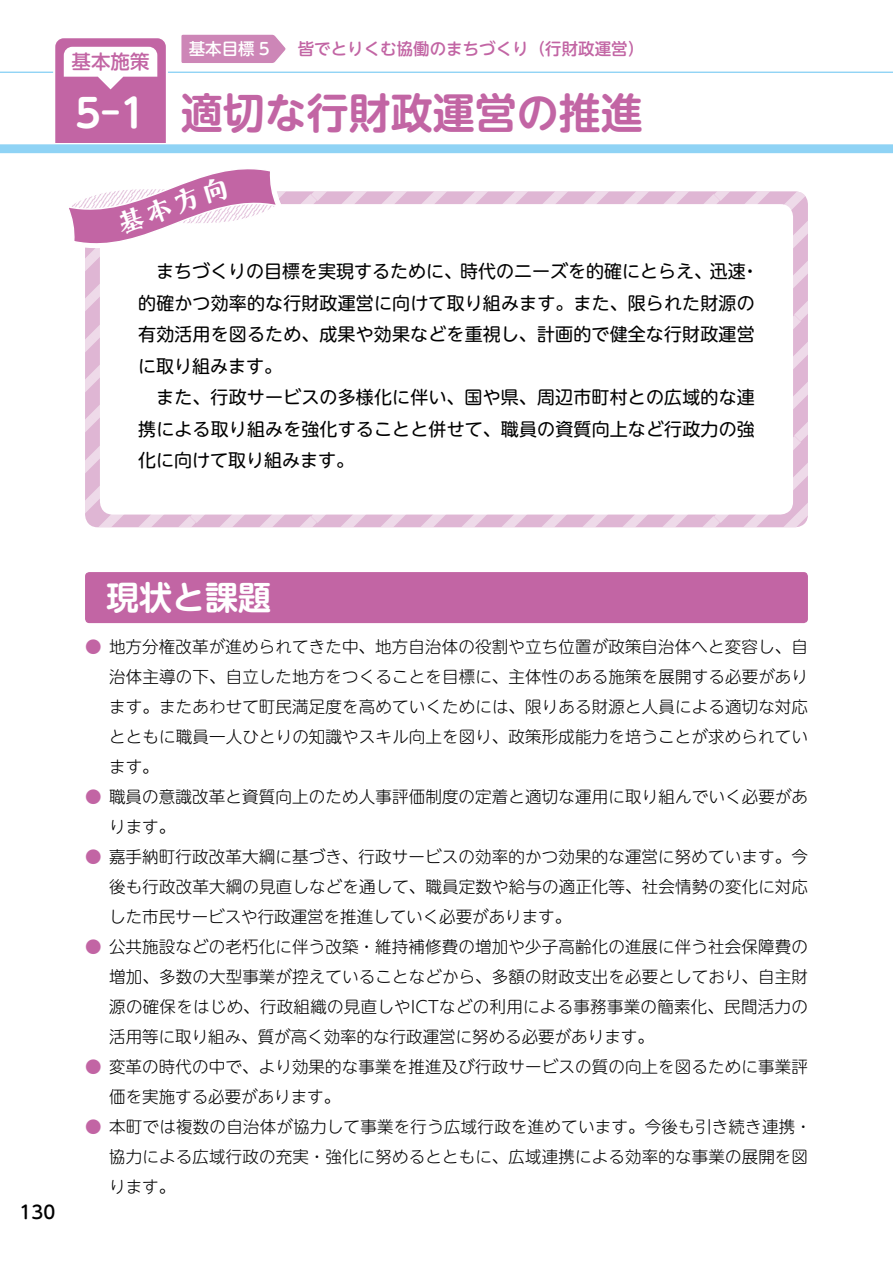
<style>
.page{position:relative;width:893px;height:1263px;background:#fff}
.page>*{position:absolute;margin:0;border:0;box-sizing:border-box;transform-origin:0 0}
.t1{font:700 42px "UD Shin M Go Pro De";color:#c265a4}
.t2{font:700 39px "UD Shin M Go Pro De";color:#fff}
.t3{font:700 33px "UD Shin M Go Pro De";color:#fff}
.t4{font:500 19.5px "UD Shin M Go Pro";color:#c265a4}
.t5{font:18px/31.5px "UD Shin M Go Pro";letter-spacing:.01em;color:#000}
.t6{font:500 18px "UD Shin M Go Pro";color:#000}
.t7{font:300 16.5px/30px "UD Shin M Go Pro";letter-spacing:.01em;color:#000;text-align:justify}
.t8{font:500 16.5px "UD Shin M Go Pro";color:#c265a4}
.t9{font:500 16.5px "UD Shin M Go Pro";color:#fff}
.s1{color:#c265a4}
</style>
<div class="page">
<hr style="left:0;top:72px;width:893px;height:1px;background:#8fd3f5">
<div style="left:0;top:145px;width:893px;height:8px;background:#8fd3f5"></div>
<svg style="left:181px;top:34px;width:105px;height:29px;background:#d190bd"></svg>
<div style="left:85px;top:572px;width:723px;height:51px;background:#c265a4;border-radius:4px"></div>
<svg style="left:53px;top:38px;width:115px;height:104px"></svg>
<svg style="left:85px;top:191px;width:723px;height:336px;background:#e4c3db"></svg>
<div style="left:100px;top:204px;width:693px;height:310px;background:#fff;border-radius:13px"></div>
<svg style="left:69px;top:169px;width:218px;height:84px"></svg>
<p class="t4" style="left:72px;top:46px;width:79px">基本施策</p>
<h2 class="t2" style="left:75px;top:81px;width:72px">5-1</h2>
<p class="t9" style="left:189px;top:35px;width:83px">基本目標 5</p>
<p class="t8" style="left:298px;top:35px;width:348px">皆でとりくむ協働のまちづくり（行財政運営）</p>
<h1 class="t1" style="left:181px;top:78px;width:464px">適切な行財政運営の推進</h1>
<p class="t5" style="left:138px;top:255px;width:623px;text-indent:18px">まちづくりの目標を実現するために、時代のニーズを的確にとらえ、迅速・的確かつ効率的な行財政運営に向けて取り組みます。また、限られた財源の有効活用を図るため、成果や効果などを重視し、計画的で健全な行財政運営に取り組みます。</p>
<p class="t5" style="left:138px;top:381px;width:618px;text-align:justify;text-indent:18px">また、行政サービスの多様化に伴い、国や県、周辺市町村との広域的な連携による取り組みを強化することと併せて、職員の資質向上など行政力の強化に向けて取り組みます。</p>
<p class="t6" style="left:20px;top:1198px;width:37px">130</p>
<h3 class="t3" style="left:106px;top:571px;width:167px">現状と課題</h3>
<p class="t7" style="left:109px;top:631px;width:700px;text-indent:-24px"><span class="s1">●</span> 地方分権改革が進められてきた中、地方自治体の役割や立ち位置が政策自治体へと変容し、自治体主導の下、自立した地方をつくることを目標に、主体性のある施策を展開する必要があります。またあわせて町民満足度を高めていくためには、限りある財源と人員による適切な対応とともに職員一人ひとりの知識やスキル向上を図り、政策形成能力を培うことが求められています。</p>
<p class="t7" style="left:109px;top:781px;width:700px;text-indent:-24px"><span class="s1">●</span> 職員の意識改革と資質向上のため人事評価制度の定着と適切な運用に取り組んでいく必要があります。</p>
<p class="t7" style="left:109px;top:841px;width:700px;text-indent:-24px"><span class="s1">●</span> 嘉手納町行政改革大綱に基づき、行政サービスの効率的かつ効果的な運営に努めています。今後も行政改革大綱の見直しなどを通して、職員定数や給与の適正化等、社会情勢の変化に対応した市民サービスや行政運営を推進していく必要があります。</p>
<p class="t7" style="left:109px;top:931px;width:700px;text-indent:-24px"><span class="s1">●</span> 公共施設などの老朽化に伴う改築・維持補修費の増加や少子高齢化の進展に伴う社会保障費の増加、多数の大型事業が控えていることなどから、多額の財政支出を必要としており、自主財源の確保をはじめ、行政組織の見直しやICTなどの利用による事務事業の簡素化、民間活力の活用等に取り組み、質が高く効率的な行政運営に努める必要があります。</p>
<p class="t7" style="left:109px;top:1051px;width:700px;text-indent:-24px"><span class="s1">●</span> 変革の時代の中で、より効果的な事業を推進及び行政サービスの質の向上を図るために事業評価を実施する必要があります。</p>
<p class="t7" style="left:109px;top:1111px;width:704px;text-align:left;text-indent:-24px"><span class="s1">●</span> 本町では複数の自治体が協力して事業を行う広域行政を進めています。今後も引き続き連携・協力による広域行政の充実・強化に努めるとともに、広域連携による効率的な事業の展開を図ります。</p>
</div>
